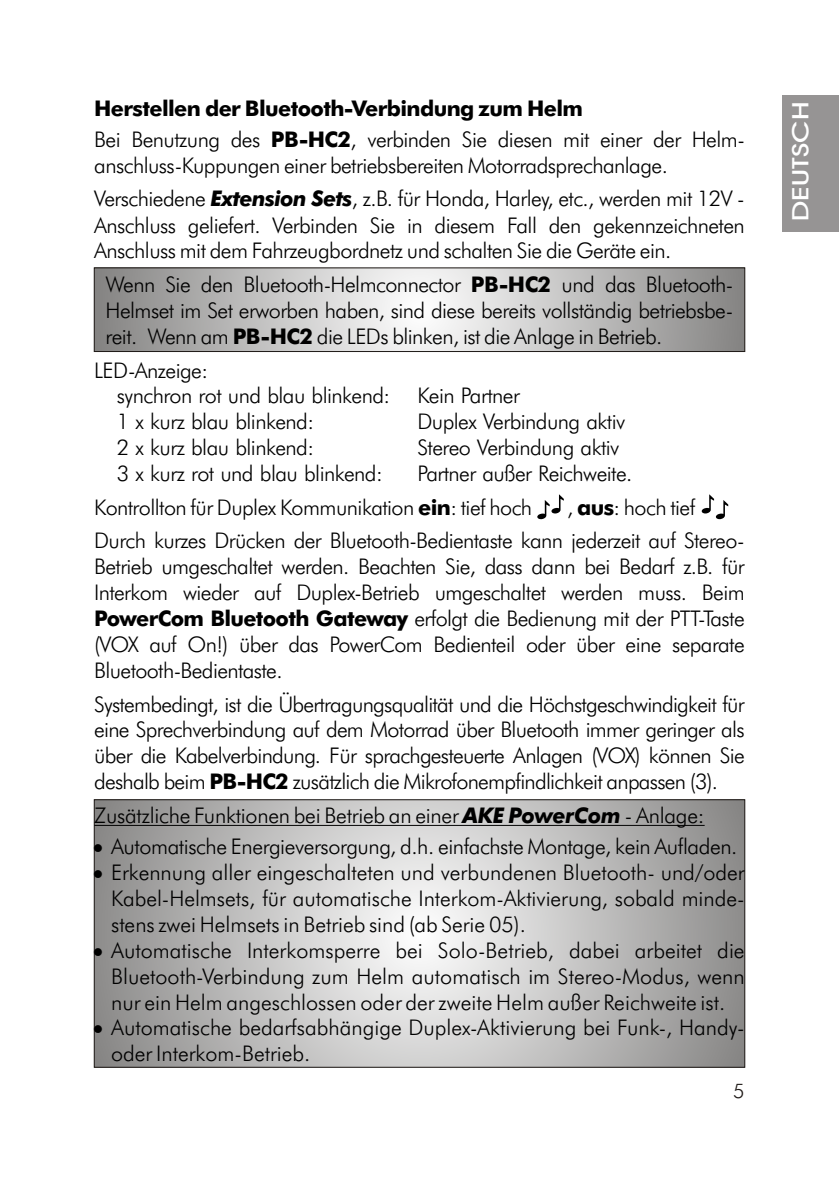
<style>
.page{position:relative;width:840px;height:1192px;background:#fff}
.page>*{position:absolute;margin:0;border:0;box-sizing:border-box;transform-origin:0 0}
.t1{font:22.8px "Avant Garde Md BT";color:#fff;scale:1.32 1}
.t2{font:21.6px/25.8px "Futura Lt BT";letter-spacing:-.025em;color:#000}
.t3{font:21.6px/25.8px "Futura Lt BT";color:#000}
.t4{font:700 21.6px "Futura Md BT";letter-spacing:-.03em;color:#000}
.t5{font:20px "Futura Lt BT";color:#1f1a17}
.s1{font-family:"Futura Md BT";font-weight:700}
.s2{font-family:"Futura Md BT";font-weight:700;font-style:italic}
</style>
<div class="page">
<svg style="left:96px;top:801px;width:647px;height:265px;background:#bebebd"></svg>
<div style="left:94px;top:799px;width:651px;height:269px;border:1px solid #1f1a17"></div>
<svg style="left:96px;top:269px;width:647px;height:81px;background:#c0c0bf"></svg>
<div style="left:94px;top:267px;width:651px;height:85px;border:1px solid #1f1a17"></div>
<hr style="left:94px;top:825px;width:369px;height:1px;background:#000">
<hr style="left:625px;top:825px;width:80px;height:1px;background:#000">
<hr style="left:463px;top:825px;width:158px;height:1px;background:#000">
<div style="left:782px;top:95px;width:57px;height:136px;background:#969494"></div>
<svg style="left:537px;top:494px;width:27px;height:25px"></svg>
<svg style="left:702px;top:494px;width:26px;height:25px"></svg>
<svg style="left:94px;top:844px;width:8px;height:8px"></svg>
<svg style="left:94px;top:870px;width:8px;height:8px"></svg>
<svg style="left:94px;top:948px;width:8px;height:8px"></svg>
<svg style="left:94px;top:1026px;width:8px;height:7px"></svg>
<p class="t4" style="left:94px;top:99px;width:490px">Herstellen der Bluetooth-Verbindung zum Helm</p>
<p class="t2" style="left:94px;top:128px;width:652px">Bei Benutzung des <span class="s1">PB-HC2</span>, verbinden Sie diesen mit einer der Helm&shy;anschluss-Kuppungen einer betriebsbereiten Motorradsprechanlage.</p>
<p class="t2" style="left:94px;top:188px;width:652px;text-align:justify">Verschiedene <span class="s2">Extension Sets</span>, z.B. für Honda, Harley, etc., werden mit 12V - Anschluss geliefert. Verbinden Sie in diesem Fall den gekennzeichneten Anschluss mit dem Fahrzeugbordnetz und schalten Sie die Geräte ein.</p>
<p class="t2" style="left:106px;top:273px;width:629px;text-align:justify">Wenn Sie den Bluetooth-Helmconnector <span class="s1">PB-HC2</span> und das Bluetooth-Helmset im Set erworben haben, sind diese bereits vollständig betriebsbe&shy;reit. Wenn am <span class="s1">PB-HC2</span> die LEDs blinken, ist die Anlage in Betrieb.</p>
<p class="t2" style="left:117px;top:359px;width:275px;text-indent:-23px">LED-Anzeige:<br>synchron rot und blau blinkend:</p>
<p class="t2" style="left:417px;top:385px;width:104px">Kein Partner</p>
<p class="t2" style="left:117px;top:411px;width:199px">1 x kurz blau blinkend:</p>
<p class="t2" style="left:417px;top:411px;width:209px">Duplex Verbindung aktiv</p>
<p class="t2" style="left:117px;top:437px;width:199px">2 x kurz blau blinkend:</p>
<p class="t2" style="left:417px;top:437px;width:204px">Stereo Verbindung aktiv</p>
<p class="t2" style="left:117px;top:463px;width:267px">3 x kurz rot und blau blinkend:</p>
<p class="t2" style="left:94px;top:459px;width:540px;line-height:33.6px;text-indent:323px">Partner außer Reichweite.<br>Kontrollton für Duplex Kommunikation <span class="s1">ein</span>: tief hoch</p>
<p class="t2" style="left:94px;top:492px;width:652px;line-height:33.6px;text-indent:473px">, <span class="s1">aus</span>: hoch tief<br>Durch kurzes Drücken der Bluetooth-Bedientaste kann jederzeit auf Stereo-</p>
<p class="t2" style="left:94px;top:556px;width:652px;text-align:justify">Betrieb umgeschaltet werden. Beachten Sie, dass dann bei Bedarf z.B. für Interkom wieder auf Duplex-Betrieb umgeschaltet werden muss. Beim <span class="s1">PowerCom Bluetooth Gateway</span> erfolgt die Bedienung mit der PTT-Taste (VOX auf On!) über das PowerCom Bedienteil oder über eine separate Bluetooth-Bedientaste.</p>
<p class="t2" style="left:94px;top:693px;width:652px;text-align:justify">Systembedingt, ist die Übertragungsqualität und die Höchstgeschwindigkeit für eine Sprechverbindung auf dem Motorrad über Bluetooth immer geringer als über die Kabelverbindung. Für sprachgesteuerte Anlagen (VOX) können Sie deshalb beim <span class="s1">PB-HC2</span> zusätzlich die Mikrofonempfindlichkeit anpassen (3).</p>
<p class="t2" style="left:111px;top:802px;width:628px;line-height:31.2px;text-indent:-17px">Zusätzliche Funktionen bei Betrieb an einer <span class="s2">AKE PowerCom</span> - Anlage:<br>Automatische Energieversorgung, d.h. einfachste Montage, kein Aufladen.</p>
<p class="t3" style="left:111px;top:862px;width:635px">Erkennung aller eingeschalteten und verbundenen Bluetooth- und/oder Kabel-Helmsets, für automatische Interkom-Aktivierung, sobald minde&shy;stens zwei Helmsets in Betrieb sind (ab Serie 05).<br>Automatische Interkomsperre bei Solo-Betrieb, dabei arbeitet die Bluetooth-Verbindung zum Helm automatisch im Stereo-Modus, wenn nur ein Helm angeschlossen oder der zweite Helm außer Reichweite ist.<br>Automatische bedarfsabhängige Duplex-Aktivierung bei Funk-, Handy&shy;oder Interkom-Betrieb.</p>
<p class="t5" style="left:733px;top:1083px;width:13px">5</p>
<p class="t1" style="left:791px;top:221px;width:92px;rotate:-90deg">DEUTSCH</p>
</div>
